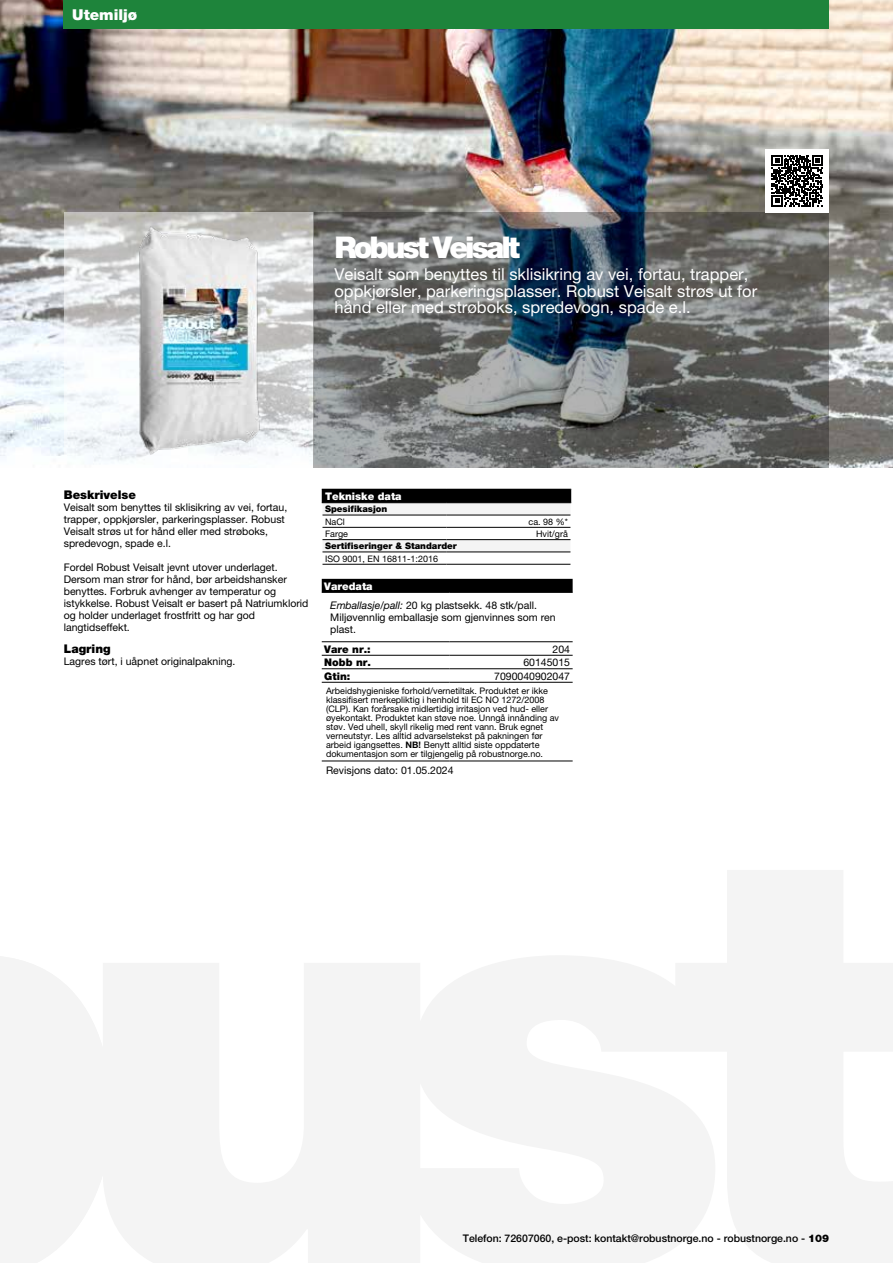
<style>
.page{position:relative;width:893px;height:1263px;background:#fff}
.page>*{position:absolute;margin:0;border:0;box-sizing:border-box;transform-origin:0 0}
.t1{font:900 30px "Helvetica Neue";letter-spacing:-.1em;color:#fff}
.t2{font:16.5px/16.5px "Helvetica Neue";color:#fff}
.t3{font:900 15px "Helvetica Neue";color:#fff}
.t4{font:900 12px "Helvetica Neue";color:#000}
.t5{font:10.5px/12px "Helvetica Neue";color:#000}
.t6{font:500 10.5px "Helvetica Neue";color:#000}
.t7{font:900 10.5px "Helvetica Neue";color:#000}
.t8{font:900 10.5px "Helvetica Neue";color:#fff}
.t9{font:9px/9px "Helvetica Neue";color:#000}
.t10{font:900 9px "Helvetica Neue";color:#000}
.s1{font-weight:900;color:#fff}
.s2{font-style:italic}
.s3{font-weight:700}
.s4{font-weight:900}
</style>
<div class="page">
<svg style="left:104px;top:870px;width:789px;height:393px;fill:#f4f4f4"></svg>
<svg style="left:0;top:956px;width:104px;height:307px"></svg>
<img style="left:0;top:0;width:893px;height:468px">
<svg style="left:64px;top:213px;width:249px;height:255px"></svg>
<svg style="left:313px;top:213px;width:516px;height:255px;background:#686c6e"></svg>
<div style="left:64px;top:0;width:765px;height:29px;background:#1e843b"></div>
<svg style="left:322px;top:490px;width:249px;height:62px"></svg>
<hr style="left:322px;top:489px;width:124px;height:1px;background:#000">
<hr style="left:446px;top:489px;width:125px;height:1px;background:#000">
<hr style="left:322px;top:502px;width:124px;height:1px;background:#000">
<hr style="left:446px;top:502px;width:125px;height:1px;background:#000">
<hr style="left:322px;top:515px;width:124px;height:1px;background:#000">
<hr style="left:446px;top:515px;width:124px;height:1px;background:#000">
<hr style="left:322px;top:527px;width:124px;height:1px;background:#000">
<hr style="left:446px;top:527px;width:124px;height:1px;background:#000">
<hr style="left:322px;top:539px;width:124px;height:1px;background:#000">
<hr style="left:446px;top:539px;width:124px;height:1px;background:#000">
<hr style="left:322px;top:552px;width:124px;height:1px;background:#000">
<hr style="left:446px;top:552px;width:124px;height:1px;background:#000">
<hr style="left:322px;top:564px;width:124px;height:1px;background:#000">
<hr style="left:446px;top:564px;width:124px;height:1px;background:#000">
<div style="left:322px;top:579px;width:251px;height:13px;background:#000"></div>
<hr style="left:322px;top:592px;width:127px;height:1px;background:#000">
<hr style="left:449px;top:592px;width:124px;height:1px;background:#000">
<hr style="left:322px;top:641px;width:127px;height:1px;background:#000">
<hr style="left:449px;top:641px;width:124px;height:1px;background:#000">
<hr style="left:322px;top:655px;width:127px;height:1px;background:#000">
<hr style="left:449px;top:655px;width:124px;height:1px;background:#000">
<hr style="left:322px;top:668px;width:127px;height:1px;background:#000">
<hr style="left:449px;top:668px;width:124px;height:1px;background:#000">
<hr style="left:322px;top:682px;width:127px;height:1px;background:#000">
<hr style="left:449px;top:682px;width:124px;height:1px;background:#000">
<hr style="left:322px;top:761px;width:127px;height:1px;background:#000">
<hr style="left:449px;top:761px;width:124px;height:1px;background:#000">
<div style="left:765px;top:149px;width:64px;height:64px;background:#fff"></div>
<svg style="left:772px;top:155px;width:51px;height:51px"></svg>
<img style="left:134px;top:223px;width:130px;height:235px">
<h3 class="t3" style="left:72px;top:6px;width:67px">Utemiljø</h3>
<h1 class="t1" style="left:334px;top:229px;width:187px">Robust Veisalt</h1>
<h2 class="t2" style="left:334px;top:266px;width:424px">Veisalt som benyttes til sklisikring av vei, fortau, trapper, oppkjørsler, parkeringsplasser. Robust Veisalt strøs ut for hånd eller med strøboks, spredevogn, spade e.l.</h2>
<p class="t4" style="left:64px;top:487px;width:74px">Beskrivelse</p>
<p class="t5" style="left:64px;top:501px;width:225px">Veisalt som benyttes til sklisikring av vei, fortau, trapper, oppkjørsler, parkeringsplasser. Robust Veisalt strøs ut for hånd eller med strøboks, spredevogn, spade e.l.</p>
<p class="t5" style="left:64px;top:561px;width:246px">Fordel Robust Veisalt jevnt utover underlaget.<br>Dersom man strør for hånd, bør arbeidshansker benyttes. Forbruk avhenger av temperatur og istykkelse. Robust Veisalt er basert på Natriumklorid og holder underlaget frostfritt og har god langtidseffekt.</p>
<p class="t4" style="left:64px;top:642px;width:48px">Lagring</p>
<p class="t5" style="left:64px;top:655px;width:173px">Lagres tørt, i uåpnet originalpakning.</p>
<p class="t8" style="left:325px;top:490px;width:78px">Tekniske data</p>
<p class="t10" style="left:325px;top:504px;width:64px">Spesifikasjon</p>
<p class="t9" style="left:325px;top:517px;width:21px">NaCl</p>
<p class="t9" style="left:529px;top:517px;width:41px">ca. 98 %*</p>
<p class="t9" style="left:325px;top:529px;width:24px">Farge</p>
<p class="t9" style="left:536px;top:529px;width:33px">Hvit/grå</p>
<p class="t10" style="left:325px;top:541px;width:133px">Sertifiseringer &amp; Standarder</p>
<p class="t9" style="left:325px;top:554px;width:115px">ISO 9001, EN 16811-1:2016</p>
<p class="t5" style="left:330px;top:576px;width:208px;line-height:19.5px;text-indent:-6px"><span class="s1">Varedata<br></span><span class="s2">Emballasje/pall:</span> 20 kg plastsekk. 48 stk/pall.</p>
<p class="t5" style="left:330px;top:611px;width:227px">Miljøvennlig emballasje som gjenvinnes som ren plast.</p>
<p class="t7" style="left:324px;top:643px;width:48px">Vare nr.:</p>
<p class="t5" style="left:553px;top:643px;width:19px">204</p>
<p class="t7" style="left:324px;top:656px;width:48px">Nobb nr.</p>
<p class="t5" style="left:523px;top:656px;width:48px">60145015</p>
<p class="t7" style="left:324px;top:670px;width:28px">Gtin:</p>
<p class="t5" style="left:494px;top:670px;width:77px">7090040902047</p>
<p class="t9" style="left:326px;top:686px;width:235px">Arbeidshygieniske forhold/vernetiltak. Produktet er ikke klassifisert merkepliktig i henhold til EC NO 1272/2008 (CLP). Kan forårsake midlertidig irritasjon ved hud- eller øyekontakt. Produktet kan støve noe. Unngå innånding av støv. Ved uhell, skyll rikelig med rent vann. Bruk egnet verneutstyr. Les alltid advarselstekst på pakningen før arbeid igangsettes. <span class="s3">NB!</span> Benytt alltid siste oppdaterte dokumentasjon som er tilgjengelig på robustnorge.no.</p>
<p class="t5" style="left:326px;top:764px;width:129px">Revisjons dato: 01.05.2024</p>
<p class="t6" style="left:463px;top:1231px;width:368px">Telefon: 72607060, e-post: kontakt@robustnorge.no - robustnorge.no - <span class="s4">109</span></p>
</div>
